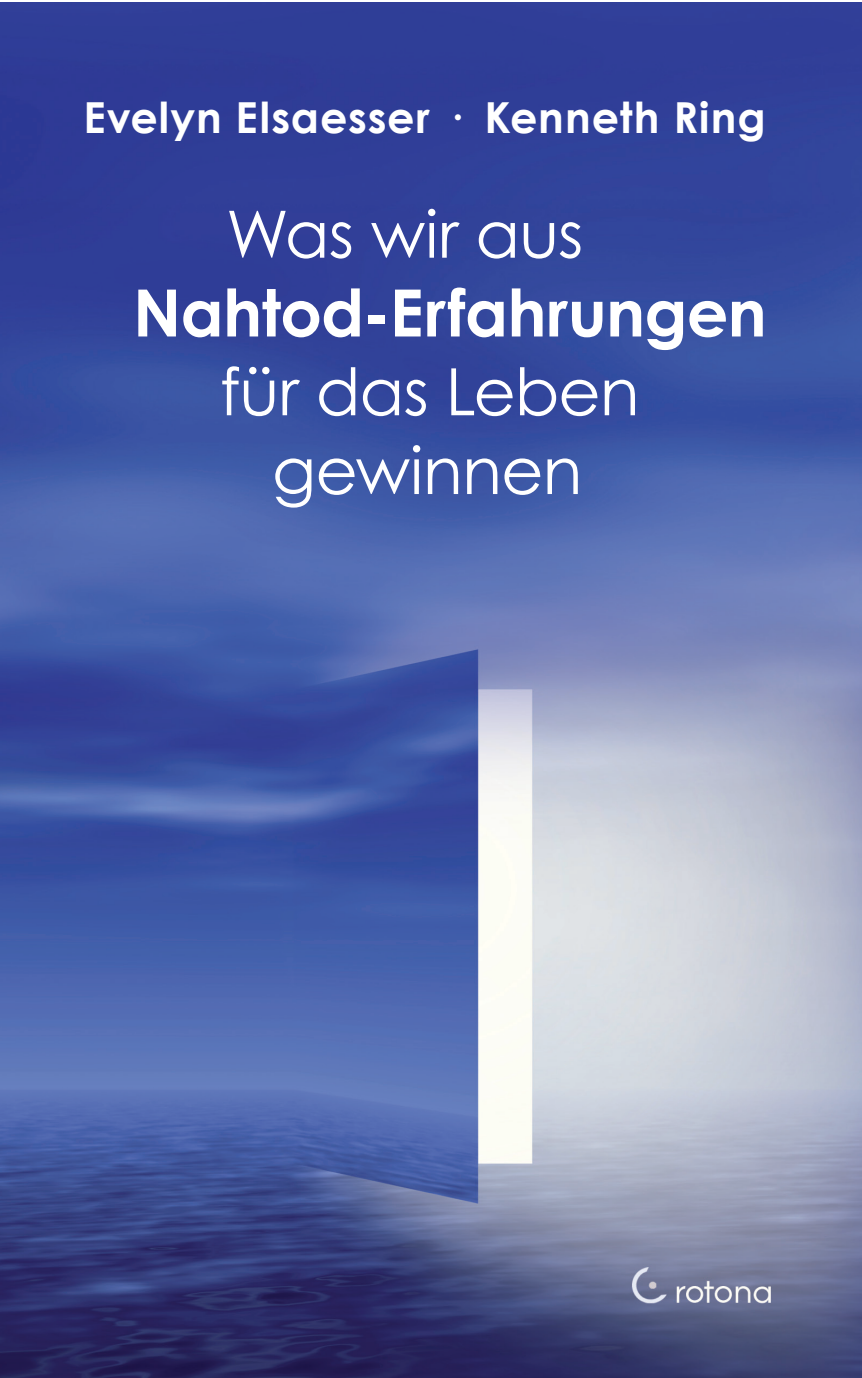
<style>
.page{position:relative;width:862px;height:1378px;background:#fff}
.page>*{position:absolute;margin:0;border:0;box-sizing:border-box;transform-origin:0 0}
.t1{font:65.25px "Century Gothic";letter-spacing:-.01em;color:#fff}
.t2{font:700 65.25px "Century Gothic";letter-spacing:-.01em;color:#fff}
.t3{font:700 42.75px "Century Gothic";letter-spacing:.02em;color:#fff}
</style>
<div class="page">
<img style="left:0;top:2px;width:861px;height:1376px">
<img style="left:0;top:1174px;width:25px;height:193px">
<p class="t3" style="left:83px;top:85px;width:683px">Evelyn Elsaesser · Kenneth Ring</p>
<p class="t1" style="left:226px;top:188px;width:358px">Was wir aus</p>
<p class="t2" style="left:133px;top:263px;width:635px">Nahtod-Erfahrungen</p>
<p class="t1" style="left:220px;top:346px;width:421px">für das Leben</p>
<p class="t1" style="left:272px;top:425px;width:311px">gewinnen</p>
</div>
